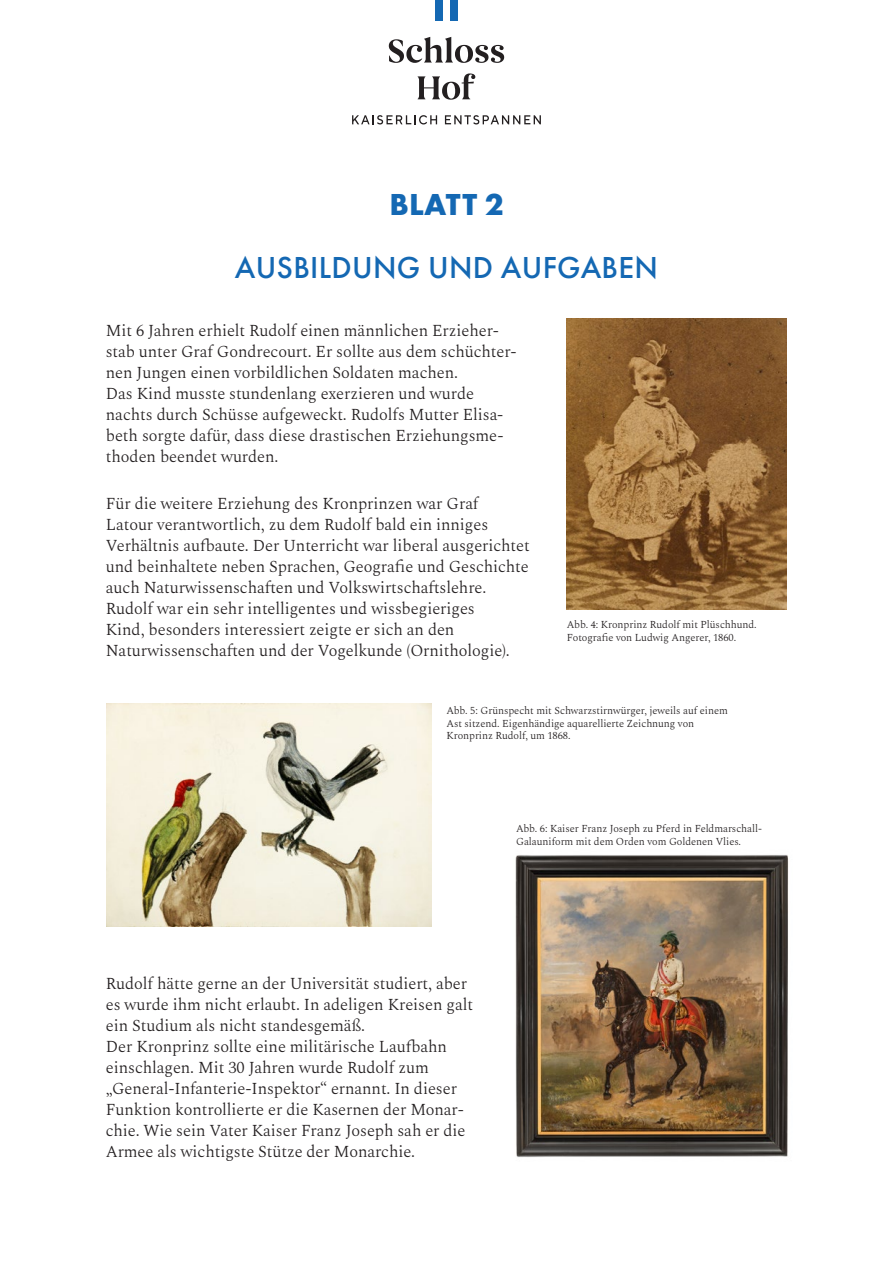
<style>
.page{position:relative;width:893px;height:1263px;background:#fff}
.page>*{position:absolute;margin:0;border:0;box-sizing:border-box;transform-origin:0 0}
.t1{font:500 31.5px "Futura PT";letter-spacing:.01em;color:#1468b3}
.t2{font:700 31.5px "Futura PT";letter-spacing:.01em;color:#1468b3}
.t3{font:300 16.5px/21px "Spectral";letter-spacing:-.005em;color:#231f20}
.t4{font:300 10.5px/12.6px "Spectral";letter-spacing:-.005em;color:#231f20}
</style>
<div class="page">
<svg style="left:389px;top:37px;width:115px;height:26px"></svg>
<svg style="left:418px;top:73px;width:57px;height:27px"></svg>
<div style="left:435px;top:0;width:7px;height:21px;background:#1468b3"></div>
<div style="left:450px;top:0;width:8px;height:21px;background:#1468b3"></div>
<svg style="left:352px;top:115px;width:85px;height:9px"></svg>
<svg style="left:445px;top:115px;width:96px;height:9px"></svg>
<img style="left:106px;top:703px;width:326px;height:224px">
<img style="left:567px;top:319px;width:220px;height:291px">
<img style="left:515px;top:855px;width:274px;height:302px">
<h1 class="t2" style="left:389px;top:185px;width:116px">BLATT 2</h1>
<h1 class="t1" style="left:235px;top:249px;width:425px">AUSBILDUNG UND AUFGABEN</h1>
<p class="t3" style="left:106px;top:319px;width:412px">Mit 6 Jahren erhielt Rudolf einen männlichen Erzieher&shy;stab unter Graf Gondrecourt. Er sollte aus dem schüchter&shy;nen Jungen einen vorbildlichen Soldaten machen.<br>Das Kind musste stundenlang exerzieren und wurde nachts durch Schüsse aufgeweckt. Rudolfs Mutter Elisa&shy;beth sorgte dafür, dass diese drastischen Erziehungsme&shy;thoden beendet wurden.</p>
<p class="t3" style="left:106px;top:492px;width:425px">Für die weitere Erziehung des Kronprinzen war Graf Latour verantwortlich, zu dem Rudolf bald ein inniges Verhältnis aufbaute. Der Unterricht war liberal ausgerichtet und beinhaltete neben Sprachen, Geografie und Geschichte auch Naturwissenschaften und Volkswirtschaftslehre.<br>Rudolf war ein sehr intelligentes und wissbegieriges<br>Kind, besonders interessiert zeigte er sich an den Naturwissenschaften und der Vogelkunde (Ornithologie).</p>
<p class="t4" style="left:567px;top:617px;width:191px">Abb. 4: Kronprinz Rudolf mit Plüschhund.<br>Fotografie von Ludwig Angerer, 1860.</p>
<p class="t4" style="left:446px;top:704px;width:283px">Abb. 5: Grünspecht mit Schwarzstirnwürger, jeweils auf einem<br>Ast sitzend. Eigenhändige aquarellierte Zeichnung von<br>Kronprinz Rudolf, um 1868.</p>
<p class="t4" style="left:516px;top:822px;width:247px">Abb. 6: Kaiser Franz Joseph zu Pferd in Feldmarschall-<br>Galauniform mit dem Orden vom Goldenen Vlies.</p>
<p class="t3" style="left:106px;top:971px;width:369px">Rudolf hätte gerne an der Universität studiert, aber es wurde ihm nicht erlaubt. In adeligen Kreisen galt ein Studium als nicht standesgemäß.<br>Der Kronprinz sollte eine militärische Laufbahn einschlagen. Mit 30 Jahren wurde Rudolf zum „General-Infanterie-Inspektor“ ernannt. In dieser Funktion kontrollierte er die Kasernen der Monar&shy;chie. Wie sein Vater Kaiser Franz Joseph sah er die Armee als wichtigste Stütze der Monarchie.</p>
</div>
